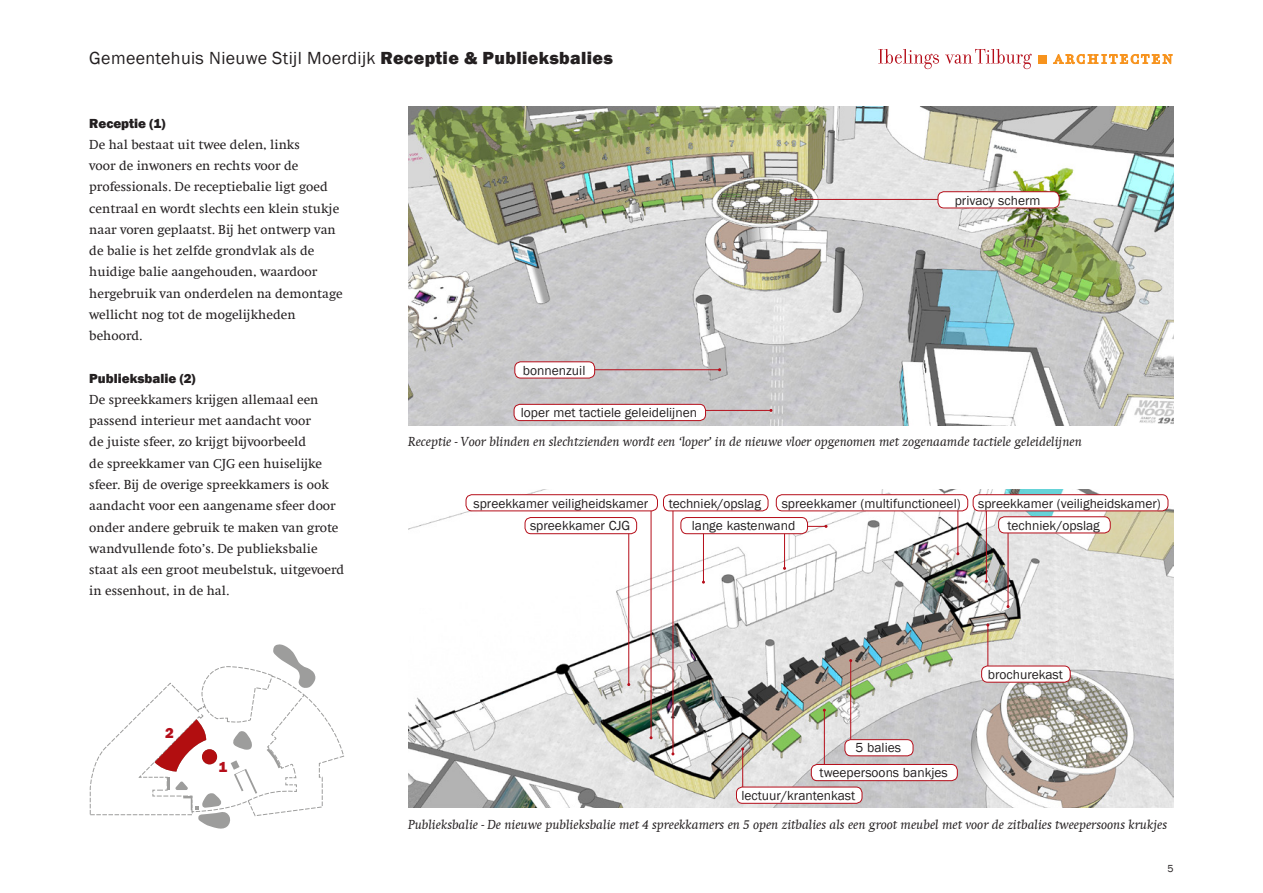
<style>
.page{position:relative;width:1263px;height:893px;background:#fff}
.page>*{position:absolute;margin:0;border:0;box-sizing:border-box;transform-origin:0 0}
.Paginatitel{font:18px "Franklin Gothic";letter-spacing:.02em;color:#231f20}
.Aanduiding_nummers{font:800 15px "Franklin Gothic";color:#b50e1a}
.Broodtekst_swift{font:13.5px/21.3px "Swift";color:#231f20}
.Aanduiding_teksten{font:13.5px "Franklin Gothic";color:#231f20}
.Fotobijschrift_swift{font:italic 13.5px "Swift";color:#231f20}
.Tussenkoppen_Frankli{font:800 13.5px "Franklin Gothic";color:#231f20}
.t1{font:10.5px "Franklin Gothic";color:#231f20}
.s1{font-weight:800}
</style>
<div class="page">
<svg style="left:945px;top:49px;width:87px;height:20px"></svg>
<svg style="left:878px;top:49px;width:61px;height:20px"></svg>
<svg style="left:1053px;top:54px;width:119px;height:10px"></svg>
<div style="left:1038px;top:55px;width:9px;height:8px;background:#f7931d"></div>
<img style="left:408px;top:106px;width:766px;height:319px">
<img style="left:408px;top:489px;width:766px;height:319px">
<hr style="left:651px;top:499px;width:1px;height:239px;background:#b50e1a">
<hr style="left:957px;top:503px;width:1px;height:51px;background:#b50e1a">
<hr style="left:986px;top:494px;width:1px;height:87px;background:#b50e1a">
<hr style="left:1008px;top:524px;width:1px;height:83px;background:#b50e1a">
<hr style="left:987px;top:625px;width:1px;height:51px;background:#b50e1a">
<hr style="left:824px;top:710px;width:1px;height:60px;background:#b50e1a">
<hr style="left:628px;top:522px;width:1px;height:163px;background:#b50e1a">
<hr style="left:673px;top:500px;width:1px;height:254px;background:#b50e1a">
<hr style="left:742px;top:749px;width:1px;height:43px;background:#b50e1a">
<hr style="left:850px;top:661px;width:1px;height:90px;background:#b50e1a">
<hr style="left:784px;top:526px;width:1px;height:42px;background:#b50e1a">
<hr style="left:796px;top:526px;width:30px;height:1px;background:#b50e1a">
<hr style="left:703px;top:527px;width:1px;height:55px;background:#b50e1a">
<div style="left:525px;top:517px;width:112px;height:17px;background:#fff;border-radius:6px"></div>
<div style="left:525px;top:517px;width:112px;height:17px;border:1px solid #b50e1a;border-radius:6px"></div>
<div style="left:776px;top:495px;width:192px;height:16px;background:#fff;border-radius:6px"></div>
<div style="left:776px;top:494px;width:192px;height:17px;border:1px solid #b50e1a;border-radius:6px"></div>
<div style="left:681px;top:517px;width:126px;height:17px;background:#fff;border-radius:6px"></div>
<div style="left:680px;top:517px;width:128px;height:17px;border:1px solid #b50e1a;border-radius:6px"></div>
<div style="left:982px;top:666px;width:88px;height:16px;background:#fff;border-radius:6px"></div>
<div style="left:981px;top:666px;width:89px;height:17px;border:1px solid #b50e1a;border-radius:6px"></div>
<div style="left:811px;top:764px;width:146px;height:17px;background:#fff;border-radius:6px"></div>
<div style="left:811px;top:764px;width:147px;height:17px;border:1px solid #b50e1a;border-radius:6px"></div>
<div style="left:663px;top:495px;width:105px;height:16px;background:#fff;border-radius:6px"></div>
<div style="left:663px;top:494px;width:105px;height:17px;border:1px solid #b50e1a;border-radius:6px"></div>
<div style="left:466px;top:495px;width:191px;height:16px;background:#fff;border-radius:6px"></div>
<div style="left:466px;top:494px;width:192px;height:17px;border:1px solid #b50e1a;border-radius:6px"></div>
<div style="left:973px;top:495px;width:195px;height:16px;background:#fff;border-radius:6px"></div>
<div style="left:973px;top:494px;width:195px;height:17px;border:1px solid #b50e1a;border-radius:6px"></div>
<div style="left:845px;top:740px;width:68px;height:16px;background:#fff;border-radius:6px"></div>
<div style="left:844px;top:739px;width:69px;height:17px;border:1px solid #b50e1a;border-radius:6px"></div>
<div style="left:999px;top:517px;width:111px;height:16px;background:#fff;border-radius:6px"></div>
<div style="left:998px;top:516px;width:112px;height:17px;border:1px solid #b50e1a;border-radius:6px"></div>
<div style="left:736px;top:787px;width:126px;height:16px;background:#fff;border-radius:6px"></div>
<div style="left:736px;top:787px;width:126px;height:17px;border:1px solid #b50e1a;border-radius:6px"></div>
<svg style="left:90px;top:644px;width:254px;height:185px"></svg>
<hr style="left:796px;top:199px;width:147px;height:1px;background:#b50e1a">
<hr style="left:580px;top:369px;width:140px;height:1px;background:#b50e1a">
<hr style="left:554px;top:410px;width:217px;height:1px;background:#b50e1a">
<div style="left:938px;top:192px;width:121px;height:16px;background:#fff;border-radius:6px"></div>
<div style="left:937px;top:191px;width:122px;height:17px;border:1px solid #b50e1a;border-radius:6px"></div>
<div style="left:515px;top:362px;width:80px;height:16px;background:#fff;border-radius:6px"></div>
<div style="left:514px;top:361px;width:81px;height:17px;border:1px solid #b50e1a;border-radius:6px"></div>
<div style="left:514px;top:404px;width:191px;height:17px;background:#fff;border-radius:6px"></div>
<div style="left:514px;top:404px;width:192px;height:17px;border:1px solid #b50e1a;border-radius:6px"></div>
<p class="Paginatitel" style="left:89px;top:47px;width:525px">Gemeentehuis Nieuwe Stijl Moerdijk <span class="s1">Receptie &amp; Publieksbalies</span></p>
<p class="Tussenkoppen_Frankli" style="left:89px;top:114px;width:78px">Receptie (1)</p>
<p class="Broodtekst_swift" style="left:89px;top:134px;width:255px">De hal bestaat uit twee delen, links<br>voor de inwoners en rechts voor de professionals. De receptiebalie ligt goed centraal en wordt slechts een klein stukje naar voren geplaatst. Bij het ontwerp van de balie is het zelfde grondvlak als de huidige balie aangehouden, waardoor hergebruik van onderdelen na demontage wellicht nog tot de mogelijkheden behoord.</p>
<p class="Tussenkoppen_Frankli" style="left:89px;top:369px;width:108px">Publieksbalie (2)</p>
<p class="Broodtekst_swift" style="left:89px;top:389px;width:257px">De spreekkamers krijgen allemaal een passend interieur met aandacht voor<br>de juiste sfeer, zo krijgt bijvoorbeeld<br>de spreekkamer van CJG een huiselijke sfeer. Bij de overige spreekkamers is ook aandacht voor een aangename sfeer door onder andere gebruik te maken van grote wandvullende foto’s. De publieksbalie staat als een groot meubelstuk, uitgevoerd in essenhout, in de hal.</p>
<p class="Aanduiding_nummers" style="left:165px;top:723px;width:10px">2</p>
<p class="Aanduiding_nummers" style="left:219px;top:757px;width:10px">1</p>
<p class="Aanduiding_teksten" style="left:523px;top:362px;width:64px">bonnenzuil</p>
<p class="Aanduiding_teksten" style="left:521px;top:404px;width:178px">loper met tactiele geleidelijnen</p>
<p class="Aanduiding_teksten" style="left:955px;top:192px;width:87px">privacy scherm</p>
<p class="Fotobijschrift_swift" style="left:408px;top:435px;width:675px">Receptie - Voor blinden en slechtzienden wordt een ‘loper’ in de nieuwe vloer opgenomen met zogenaamde tactiele geleidelijnen</p>
<p class="Aanduiding_teksten" style="left:782px;top:495px;width:181px">spreekkamer (multifunctioneel)</p>
<p class="Aanduiding_teksten" style="left:692px;top:517px;width:105px">lange kastenwand</p>
<p class="Aanduiding_teksten" style="left:473px;top:495px;width:176px">spreekkamer veiligheidskamer</p>
<p class="Aanduiding_teksten" style="left:669px;top:495px;width:94px">techniek/opslag</p>
<p class="Aanduiding_teksten" style="left:978px;top:495px;width:184px">spreekkamer (veiligheidskamer)</p>
<p class="Aanduiding_teksten" style="left:1008px;top:517px;width:94px">techniek/opslag</p>
<p class="Aanduiding_teksten" style="left:530px;top:517px;width:102px">spreekkamer CJG</p>
<p class="Aanduiding_teksten" style="left:855px;top:740px;width:47px">5 balies</p>
<p class="Aanduiding_teksten" style="left:820px;top:764px;width:130px">tweepersoons bankjes</p>
<p class="Aanduiding_teksten" style="left:741px;top:787px;width:115px">lectuur/krantenkast</p>
<p class="Aanduiding_teksten" style="left:988px;top:666px;width:77px">brochurekast</p>
<p class="Fotobijschrift_swift" style="left:408px;top:817px;width:760px">Publieksbalie - De nieuwe publieksbalie met 4 spreekkamers en 5 open zitbalies als een groot meubel met voor de zitbalies tweepersoons krukjes</p>
<p class="t1" style="left:1167px;top:862px;width:8px">5</p>
</div>
